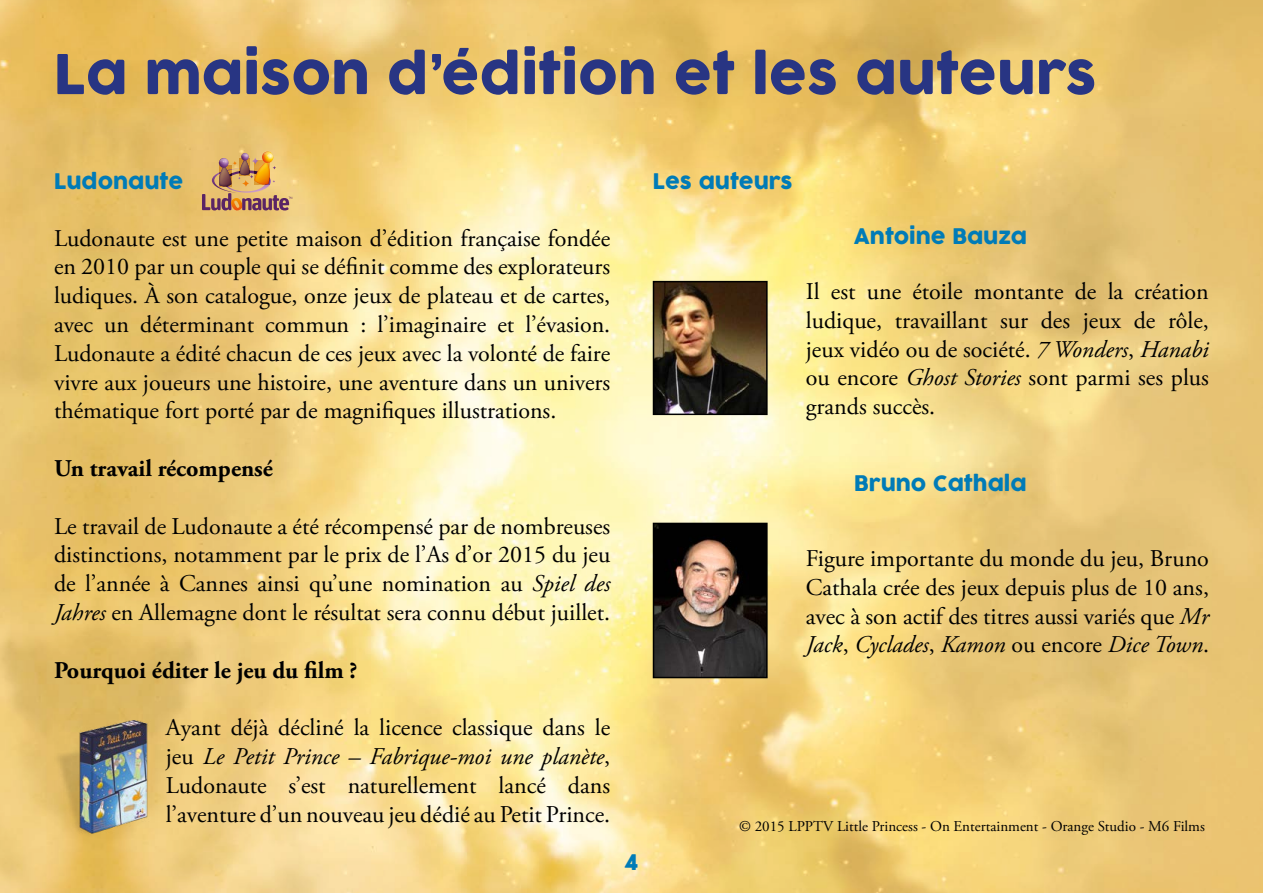
<style>
.page{position:relative;width:1263px;height:893px;background:#fff}
.page>*{position:absolute;margin:0;border:0;box-sizing:border-box;transform-origin:0 0}
.t1{font:54px "COCOGOOSE";color:#283583}
.t2{font:24px/28.8px "Adobe Garamond Pro";color:#000;text-align:justify}
.t3{font:700 24px "Adobe Garamond Pro";color:#000}
.t4{font:21px "COCOGOOSE";color:#007bb7}
.t5{font:15px "Adobe Garamond Pro";color:#000}
.s1{font-style:italic}
</style>
<div class="page">
<img style="left:0;top:0;width:1263px;height:893px">
<img style="left:656px;top:284px;width:109px;height:128px">
<div style="left:653px;top:281px;width:115px;height:134px;border:2px solid #000"></div>
<img style="left:202px;top:152px;width:90px;height:59px">
<img style="left:656px;top:526px;width:109px;height:149px">
<div style="left:653px;top:523px;width:115px;height:155px;border:2px solid #000"></div>
<img style="left:54px;top:714px;width:103px;height:125px">
<h1 class="t1" style="left:54px;top:34px;width:1044px">La maison d’édition et les auteurs</h1>
<p class="t4" style="left:54px;top:166px;width:131px">Ludonaute</p>
<p class="t4" style="left:653px;top:166px;width:141px">Les auteurs</p>
<p class="t2" style="left:54px;top:224px;width:558px">Ludonaute est une petite maison d’édition française fondée en 2010 par un couple qui se définit comme des explorateurs ludiques. À son catalogue, onze jeux de plateau et de cartes, avec un déterminant commun : l’imaginaire et l’évasion.<br>Ludonaute a édité chacun de ces jeux avec la volonté de faire vivre aux joueurs une histoire, une aventure dans un univers thématique fort porté par de magnifiques illustrations.</p>
<p class="t3" style="left:54px;top:454px;width:220px">Un travail récompensé</p>
<p class="t2" style="left:54px;top:512px;width:558px">Le travail de Ludonaute a été récompensé par de nombreuses distinctions, notamment par le prix de l’As d’or 2015 du jeu de l’année à Cannes ainsi qu’une nomination au <span class="s1">Spiel des Jahres</span> en Allemagne dont le résultat sera connu début juillet.</p>
<p class="t3" style="left:54px;top:656px;width:305px">Pourquoi éditer le jeu du film ?</p>
<p class="t2" style="left:166px;top:714px;width:446px">Ayant déjà décliné la licence classique dans le jeu <span class="s1">Le Petit Prince – Fabrique-moi une planète</span>, Ludonaute s’est naturellement lancé dans l’aventure d’un nouveau jeu dédié au Petit Prince.</p>
<p class="t4" style="left:625px;top:847px;width:15px">4</p>
<p class="t4" style="left:854px;top:220px;width:174px">Antoine Bauza</p>
<p class="t2" style="left:806px;top:278px;width:405px">Il est une étoile montante de la création ludique, travaillant sur des jeux de rôle, jeux vidéo ou de société. <span class="s1">7 Wonders</span>, <span class="s1">Hanabi </span>ou encore <span class="s1">Ghost Stories</span> sont parmi ses plus grands succès.</p>
<p class="t4" style="left:854px;top:467px;width:174px">Bruno Cathala</p>
<p class="t2" style="left:806px;top:545px;width:405px">Figure importante du monde du jeu, Bruno Cathala crée des jeux depuis plus de 10 ans, avec à son actif des titres aussi variés que <span class="s1">Mr Jack</span>, <span class="s1">Cyclades</span>, <span class="s1">Kamon</span> ou encore <span class="s1">Dice Town</span>.</p>
<p class="t5" style="left:739px;top:817px;width:467px">© 2015 LPPTV Little Princess - On Entertainment - Orange Studio - M6 Films</p>
</div>
